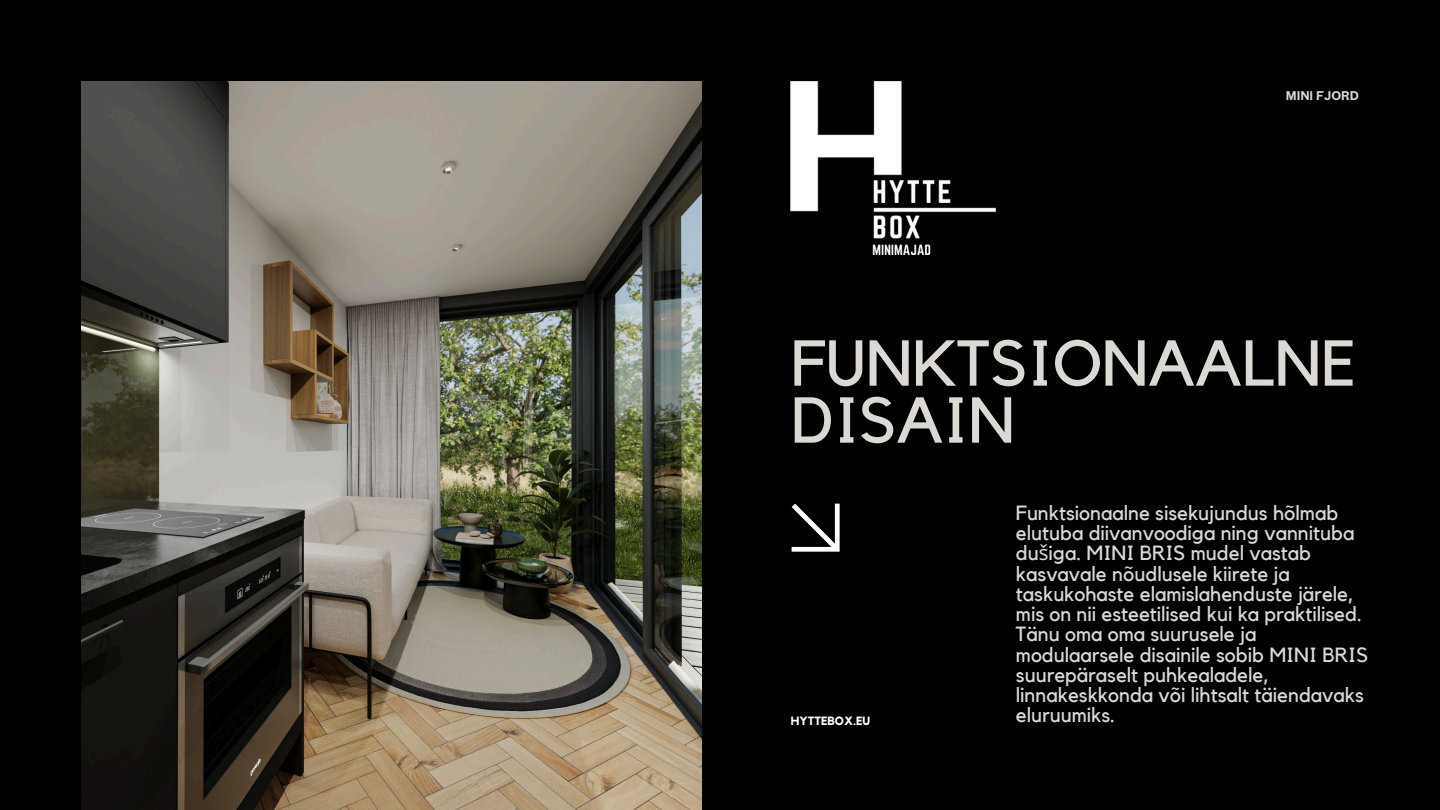
<style>
.page{position:relative;width:1440px;height:810px;background:#000}
.page>*{position:absolute;margin:0;border:0;box-sizing:border-box;transform-origin:0 0}
.t1{font:64px/57px "Kollektif";color:#dcd9d5}
.t2{font:20.5px/20.2px "Kollektif";color:#dcd9d5}
.t3{font:700 11.9px "Kollektif";color:#fff}
.t4{font:700 11.9px "Touvlo";color:#dcd9d5}
.s1{font-family:"Noto Sans"}
</style>
<div class="page">
<img style="left:81px;top:81px;width:620px;height:729px">
<img style="left:791px;top:81px;width:205px;height:174px">
<svg style="left:792px;top:504px;width:48px;height:48px"></svg>
<h1 class="t4" style="left:1286px;top:87px;width:75px">MINI FJORD</h1>
<p class="t1" style="left:791px;top:337px;width:567px">FUNKTSIONAALNE<br>DISAIN</p>
<p class="t3" style="left:791px;top:715px;width:81px">HYTTEBOX.EU</p>
<p class="t2" style="left:1016px;top:504px;width:354px">Funktsionaalne sisekujundus hõlmab elutuba diivanvoodiga ning vannituba du<span class="s1">š</span>iga. MINI BRIS mudel vastab kasvavale nõudlusele kiirete ja taskukohaste elamislahenduste järele, mis on nii esteetilised kui ka praktilised.<br>Tänu oma oma suurusele ja modulaarsele disainile sobib MINI BRIS suurepäraselt puhkealadele, linnakeskkonda või lihtsalt täiendavaks eluruumiks.</p>
</div>
